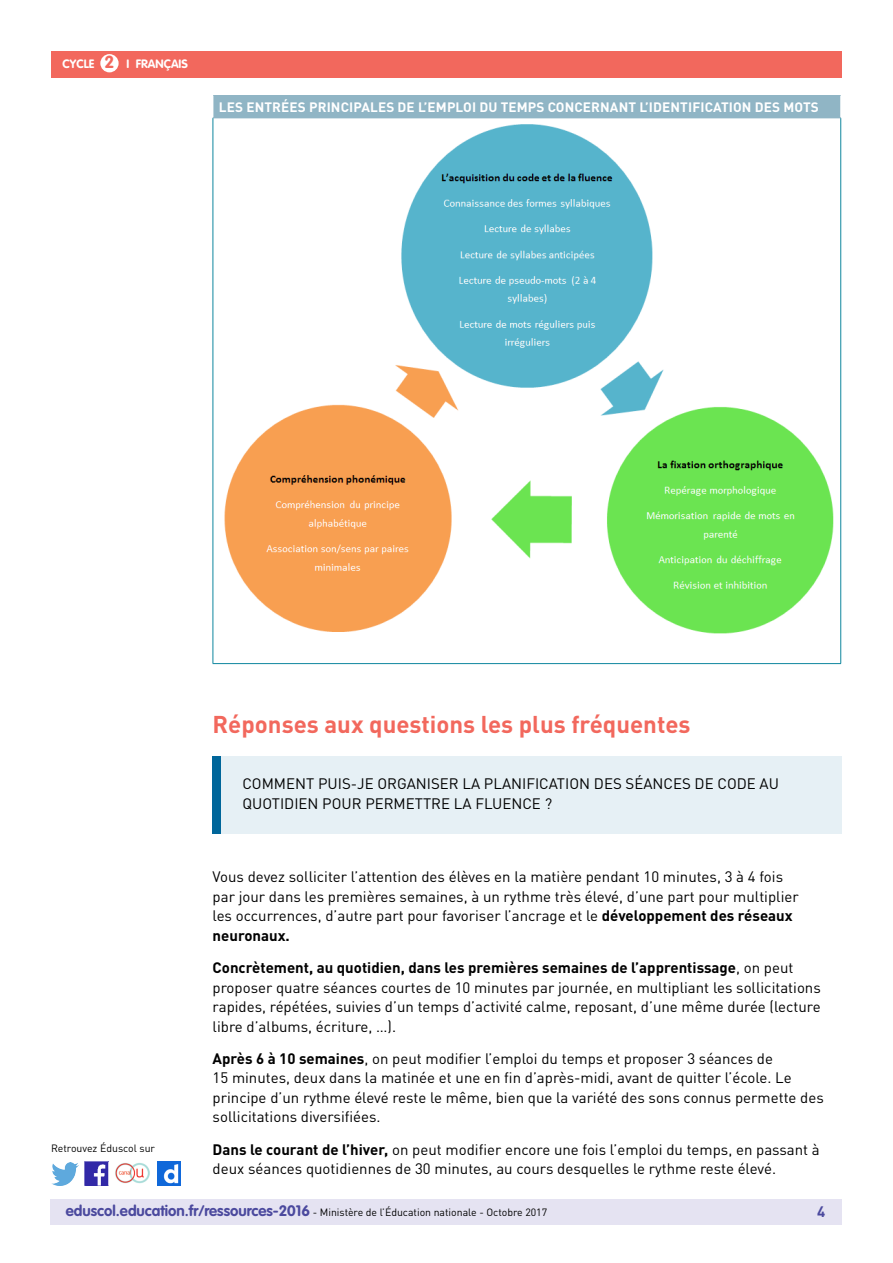
<style>
.page{position:relative;width:893px;height:1263px;background:#fff}
.page>*{position:absolute;margin:0;border:0;box-sizing:border-box;transform-origin:0 0}
._06_Texte_courant{font:700 24px "DIN Pro";color:#f2685d}
.t1{font:700 17.25px "VAG Rounded Std";color:#f2685d}
._06_Texte_courant-2{font:15px/19.5px "DIN Pro";color:#000}
.t2{font:700 15px "DIN Pro";color:#4b499e}
.Titre_têtière_tablea{font:700 13.5px "DIN Pro";letter-spacing:.01em;color:#fff}
.t3{font:700 12px "VAG Rounded Std";color:#fff}
.t4{font:10.5px "DIN Pro";color:#000}
.s1{font-weight:700}
.s2{font-family:"VAG Rounded Std";font-weight:700;font-size:15px;color:#4b499e}
</style>
<div class="page">
<div style="left:50px;top:1199px;width:791px;height:26px;background:#e5e3f2"></div>
<div style="left:51px;top:51px;width:791px;height:27px;background:#f2685d"></div>
<div style="left:100px;top:54px;width:19px;height:18px;background:#fff;border-radius:50%"></div>
<img style="left:85px;top:1162px;width:23px;height:23px">
<img style="left:51px;top:1163px;width:28px;height:22px">
<img style="left:158px;top:1162px;width:22px;height:23px">
<img style="left:115px;top:1163px;width:35px;height:21px">
<div style="left:213px;top:96px;width:628px;height:22px;background:#90b5c5"></div>
<svg style="left:213px;top:96px;width:1px;height:21px"></svg>
<svg style="left:840px;top:96px;width:1px;height:22px"></svg>
<hr style="left:213px;top:118px;width:628px;height:1px;background:#90b5c5">
<hr style="left:213px;top:118px;width:1px;height:545px;background:#0e869e">
<hr style="left:840px;top:118px;width:1px;height:545px;background:#0e869e">
<hr style="left:213px;top:663px;width:628px;height:1px;background:#0e869e">
<img style="left:224px;top:124px;width:610px;height:510px">
<div style="left:213px;top:756px;width:629px;height:77px;background:#e6f0f5"></div>
<div style="left:213px;top:756px;width:8px;height:77px;background:#00669a"></div>
<p class="t1" style="left:105px;top:52px;width:11px">2</p>
<p class="t3" style="left:63px;top:57px;width:33px">CYCLE</p>
<p class="t3" style="left:127px;top:57px;width:63px">I FRANÇAIS</p>
<p class="Titre_têtière_tablea" style="left:219px;top:98px;width:601px">LES ENTRÉES PRINCIPALES DE L’EMPLOI DU TEMPS CONCERNANT L’IDENTIFICATION DES MOTS</p>
<p class="t4" style="left:51px;top:1141px;width:106px">Retrouvez Éduscol sur</p>
<p class="_06_Texte_courant" style="left:213px;top:708px;width:479px">Réponses aux questions les plus fréquentes</p>
<p class="_06_Texte_courant-2" style="left:242px;top:773px;width:538px">COMMENT PUIS-JE ORGANISER LA PLANIFICATION DES SÉANCES DE CODE AU<br>QUOTIDIEN POUR PERMETTRE LA FLUENCE ?</p>
<p class="_06_Texte_courant-2" style="left:213px;top:867px;width:588px">Vous devez solliciter l’attention des élèves en la matière pendant 10 minutes, 3 à 4 fois par jour dans les premières semaines, à un rythme très élevé, d’une part pour multiplier les occurrences, d’autre part pour favoriser l’ancrage et le <span class="s1">développement des réseaux neuronaux.</span></p>
<p class="_06_Texte_courant-2" style="left:213px;top:957px;width:610px"><span class="s1">Concrètement, au quotidien, dans les premières semaines de l’apprentissage</span>, on peut proposer quatre séances courtes de 10 minutes par journée, en multipliant les sollicitations rapides, répétées, suivies d’un temps d’activité calme, reposant, d’une même durée (lecture libre d’albums, écriture, …).</p>
<p class="_06_Texte_courant-2" style="left:213px;top:1048px;width:613px"><span class="s1">Après 6 à 10 semaines</span>, on peut modifier l’emploi du temps et proposer 3 séances de<br>15 minutes, deux dans la matinée et une en fin d’après-midi, avant de quitter l’école. Le principe d’un rythme élevé reste le même, bien que la variété des sons connus permette des sollicitations diversifiées.</p>
<p class="_06_Texte_courant-2" style="left:213px;top:1139px;width:609px"><span class="s1">Dans le courant de l’hiver,</span> on peut modifier encore une fois l’emploi du temps, en passant à deux séances quotidiennes de 30 minutes, au cours desquelles le rythme reste élevé.</p>
<p class="t4" style="left:66px;top:1205px;width:483px"><span class="s2">eduscol.education.fr/ressources-2016</span> - Ministère de l’Éducation nationale - Octobre 2017</p>
<p class="t2" style="left:817px;top:1201px;width:10px">4</p>
</div>
